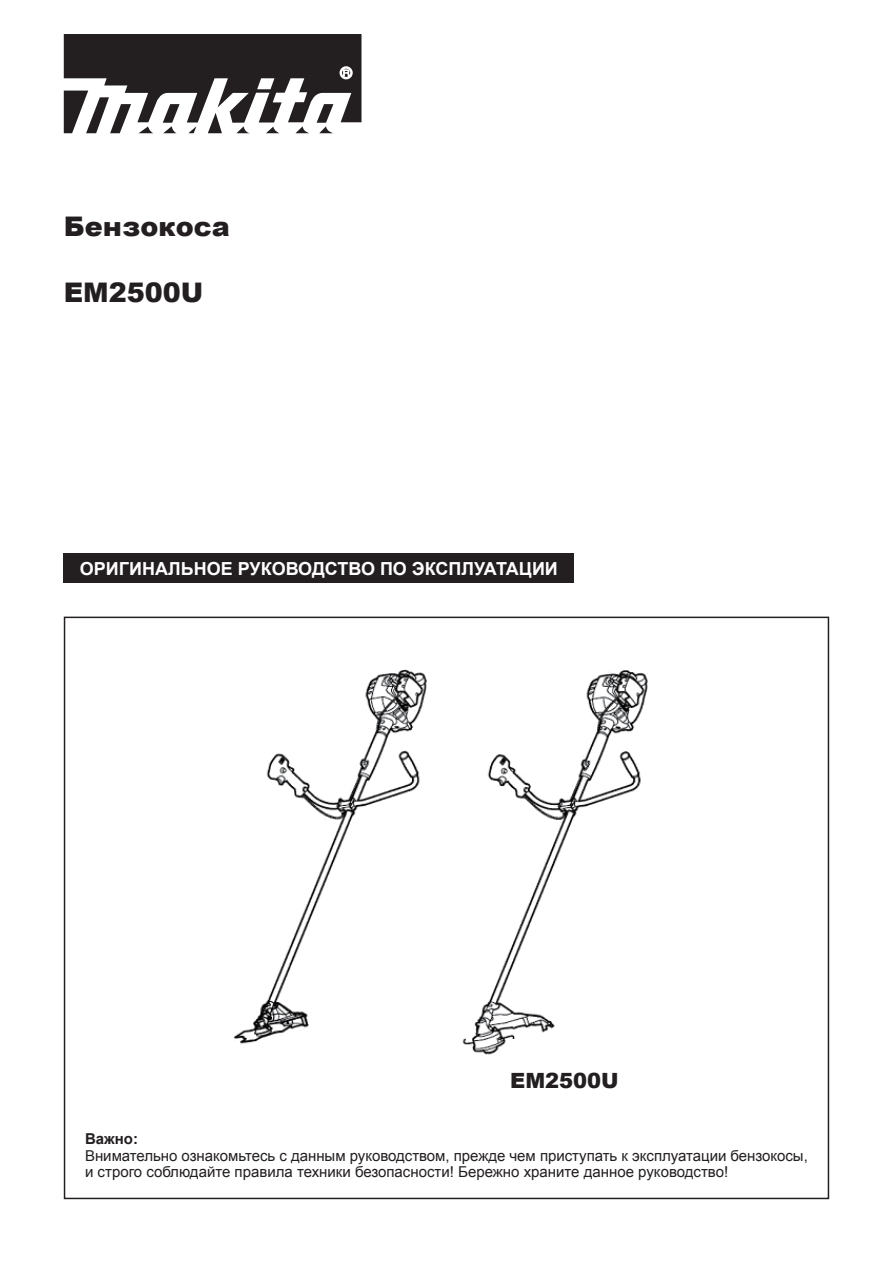
<style>
.page{position:relative;width:893px;height:1263px;background:#fff}
.page>*{position:absolute;margin:0;border:0;box-sizing:border-box;transform-origin:0 0}
.t1{font:900 27px "Arial";color:#231f20}
.t2{font:900 21px "Arial";color:#231f20}
.t3{font:700 18px "Arial";color:#fff}
.t4{font:15px/16.5px "Arial";color:#231f20}
.t5{font:700 15px "Arial";color:#231f20}
</style>
<div class="page">
<svg style="left:64px;top:34px;width:297px;height:99px"></svg>
<div style="left:64px;top:553px;width:510px;height:30px;background:#231f20"></div>
<img style="left:234px;top:670px;width:414px;height:385px">
<h1 class="t1" style="left:64px;top:207px;width:167px">Бензокоса</h1>
<h1 class="t1" style="left:64px;top:273px;width:141px">EM2500U</h1>
<p class="t3" style="left:80px;top:557px;width:479px">ОРИГИНАЛЬНОЕ РУКОВОДСТВО ПО ЭКСПЛУАТАЦИИ</p>
<h2 class="t2" style="left:510px;top:1065px;width:110px">EM2500U</h2>
<p class="t5" style="left:85px;top:1129px;width:55px">Важно:</p>
<p class="t4" style="left:85px;top:1147px;width:724px">Внимательно ознакомьтесь с данным руководством, прежде чем приступать к эксплуатации бензокосы, и строго соблюдайте правила техники безопасности! Бережно храните данное руководство!</p>
</div>
